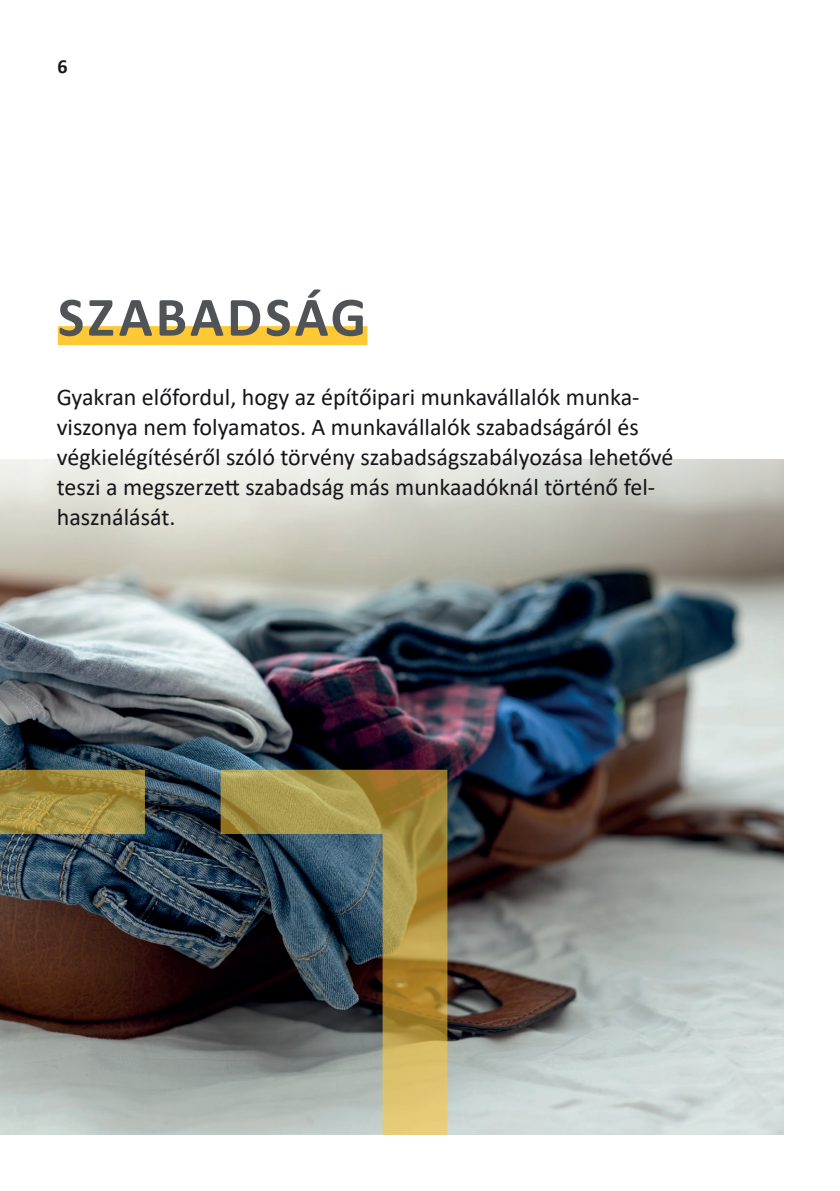
<style>
.page{position:relative;width:840px;height:1191px;background:#fff}
.page>*{position:absolute;margin:0;border:0;box-sizing:border-box;transform-origin:0 0}
.t1{font:700 56px "Calibri";letter-spacing:.055em;color:#505457}
.t2{font:24px/30px "Calibri";color:#171419}
.t3{font:700 20px "Calibri";color:#171419}
</style>
<div class="page">
<img style="left:0;top:459px;width:782px;height:675px">
<div style="left:58px;top:326px;width:309px;height:19px;background:#fec935"></div>
<svg style="left:220px;top:769px;width:227px;height:365px;background:#777457"></svg>
<svg style="left:0;top:769px;width:145px;height:365px;background:#6d6556"></svg>
<p class="t3" style="left:57px;top:52px;width:12px">6</p>
<h1 class="t1" style="left:58px;top:277px;width:310px">SZABADSÁG</h1>
<p class="t2" style="left:57px;top:382px;width:618px">Gyakran előfordul, hogy az építőipari munkavállalók munka&shy;viszonya nem folyamatos. A munkavállalók szabadságáról és végkielégítéséről szóló törvény szabadságszabályozása lehetővé teszi a megszerzett szabadság más munkaadóknál történő fel&shy;használását.</p>
</div>
